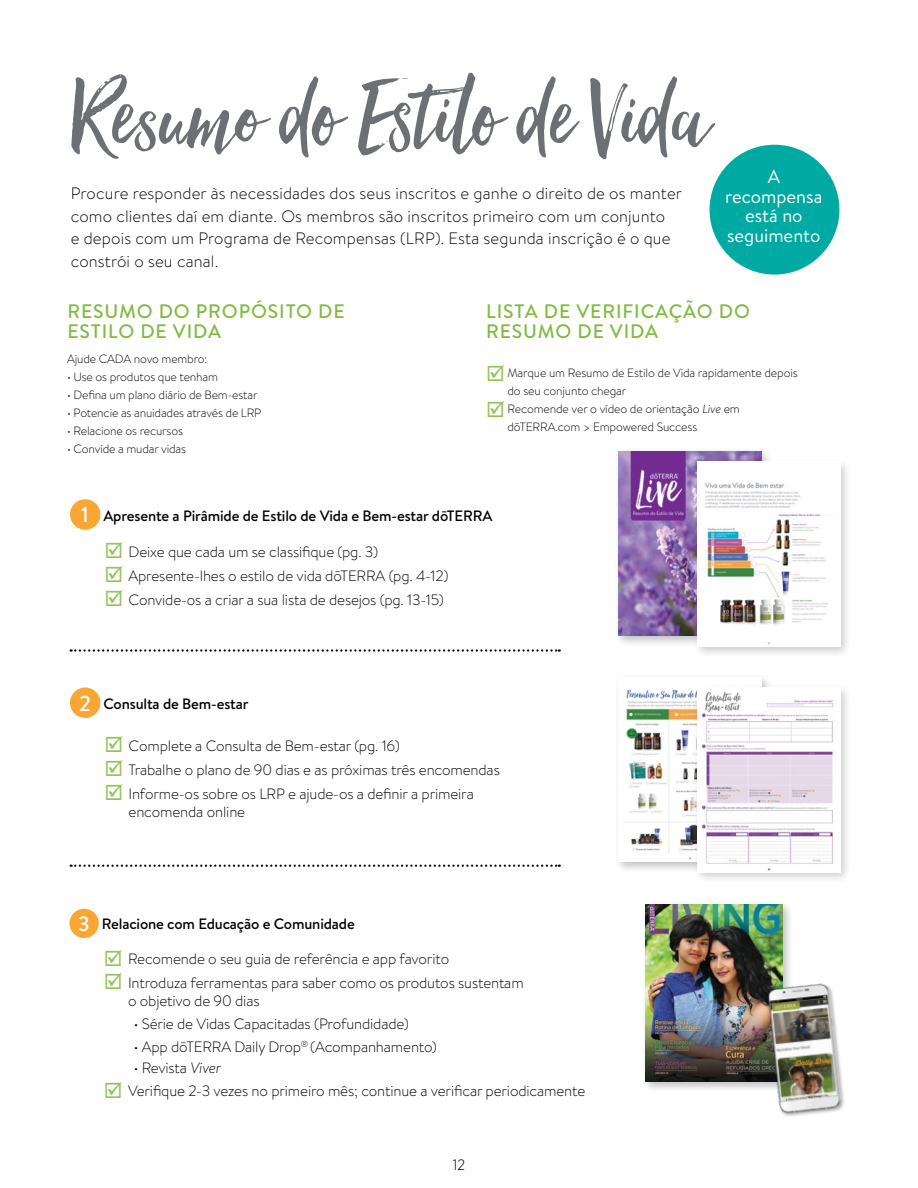
<style>
.page{position:relative;width:918px;height:1188px;background:#fff}
.page>*{position:absolute;margin:0;border:0;box-sizing:border-box;transform-origin:0 0}
.t1{font:120px "Hello Beautiful";color:#6c7074}
.t2{font:500 19.5px/20.1px "Brandon Text";letter-spacing:.045em;color:#7fbc42}
.t3{font:18.45px/19.5px "Brandon Text";color:#fff;text-align:center}
.t4{font:300 16.5px/22.5px "Brandon Text";letter-spacing:.01em;color:#000}
.t5{font:300 15px/18px "Brandon Text";letter-spacing:-.01em;color:#000}
.t6{font:500 15px "Brandon Text";letter-spacing:-.01em;color:#000}
.t7{font:300 15px "Gotham Narrow";color:#000}
.t8{font:300 12px/18px "Brandon Text";letter-spacing:-.015em;color:#000}
.s1{font-size:97.2px}
.s2{color:#92c359}
.s3{font-style:italic}
.s4{font-size:21.75px;color:#fff}
.s5{font-size:20.85px;color:#fff}
</style>
<div class="page">
<div style="left:70px;top:499px;width:30px;height:31px;background:#faa634;border-radius:50%"></div>
<div style="left:70px;top:687px;width:30px;height:31px;background:#faa634;border-radius:50%"></div>
<svg style="left:71px;top:649px;width:489px;height:3px"></svg>
<svg style="left:71px;top:865px;width:489px;height:2px"></svg>
<div style="left:614px;top:673px;width:159px;height:200px;background:#000;opacity:.25"></div>
<img style="left:619px;top:677px;width:142px;height:185px">
<div style="left:693px;top:683px;width:159px;height:201px;background:#000;opacity:.2"></div>
<img style="left:698px;top:688px;width:142px;height:185px">
<div style="left:69px;top:909px;width:30px;height:29px;background:#faa634;border-radius:50%"></div>
<div style="left:642px;top:900px;width:152px;height:193px;background:#000;opacity:.25"></div>
<img style="left:646px;top:905px;width:137px;height:177px">
<div style="left:767px;top:983px;width:78px;height:134px;background:#000;opacity:.35"></div>
<img style="left:767px;top:983px;width:75px;height:131px">
<div style="left:614px;top:447px;width:159px;height:201px;background:#000;opacity:.25"></div>
<img style="left:619px;top:451px;width:142px;height:185px">
<div style="left:693px;top:457px;width:159px;height:201px;background:#000;opacity:.2"></div>
<img style="left:698px;top:462px;width:142px;height:185px">
<div style="left:710px;top:145px;width:129px;height:130px;background:#00a9a2;border-radius:50%"></div>
<h1 class="t1" style="left:69px;top:48px;width:640px">Re<span class="s1">s</span>um<span class="s1">o</span> do Estilo de Vida</h1>
<p class="t4" style="left:71px;top:182px;width:613px">Procure responder às necessidades dos seus inscritos e ganhe o direito de os manter como clientes daí em diante. Os membros são inscritos primeiro com um conjunto<br>e depois com um Programa de Recompensas (LRP). Esta segunda inscrição é o que constrói o seu canal.</p>
<p class="t3" style="left:725px;top:166px;width:99px">A recompensa está no seguimento</p>
<h2 class="t2" style="left:67px;top:301px;width:279px">RESUMO DO PROPÓSITO DE<br>ESTILO DE VIDA</h2>
<p class="t8" style="left:67px;top:350px;width:142px">Ajude CADA novo membro:</p>
<p class="t8" style="left:67px;top:368px;width:152px">• Use os produtos que tenham</p>
<p class="t8" style="left:67px;top:386px;width:192px">• Defina um plano diário de Bem-estar</p>
<p class="t8" style="left:67px;top:404px;width:196px">• Potencie as anuidades através de LRP</p>
<p class="t8" style="left:67px;top:422px;width:117px">• Relacione os recursos</p>
<p class="t8" style="left:67px;top:440px;width:120px">• Convide a mudar vidas</p>
<h2 class="t2" style="left:486px;top:301px;width:265px">LISTA DE VERIFICAÇÃO DO<br>RESUMO DE VIDA</h2>
<p class="t8" style="left:507px;top:363px;width:292px;text-indent:-21px"><span class="s2">☑</span> Marque um Resumo de Estilo de Vida rapidamente depois do seu conjunto chegar</p>
<p class="t8" style="left:507px;top:399px;width:234px;text-indent:-21px"><span class="s2">☑</span> Recomende ver o vídeo de orientação <span class="s3">Live</span> em dōTERRA.com &gt; Empowered Success</p>
<p class="t6" style="left:81px;top:505px;width:413px"><span class="s4">1</span> Apresente a Pirâmide de Estilo de Vida e Bem-estar dōTERRA</p>
<p class="t5" style="left:104px;top:542px;width:275px"><span class="s2">☑</span> Deixe que cada um se classifique (pg. 3)</p>
<p class="t5" style="left:104px;top:566px;width:346px"><span class="s2">☑</span> Apresente-lhes o estilo de vida dōTERRA (pg. 4-12)</p>
<p class="t5" style="left:104px;top:590px;width:341px"><span class="s2">☑</span> Convide-os a criar a sua lista de desejos (pg. 13-15)</p>
<p class="t6" style="left:79px;top:693px;width:171px"><span class="s4">2</span> Consulta de Bem-estar</p>
<p class="t5" style="left:104px;top:736px;width:297px"><span class="s2">☑</span> Complete a Consulta de Bem-estar (pg. 16)</p>
<p class="t5" style="left:104px;top:760px;width:397px"><span class="s2">☑</span> Trabalhe o plano de 90 dias e as próximas três encomendas</p>
<p class="t5" style="left:129px;top:784px;width:347px;text-indent:-24px"><span class="s2">☑</span> Informe-os sobre os LRP e ajude-os a definir a primeira encomenda online</p>
<p class="t6" style="left:78px;top:914px;width:278px"><span class="s5">3</span> Relacione com Educação e Comunidade</p>
<p class="t5" style="left:104px;top:950px;width:347px"><span class="s2">☑</span> Recomende o seu guia de referência e app favorito</p>
<p class="t5" style="left:128px;top:973px;width:397px;text-indent:-24px"><span class="s2">☑</span> Introduza ferramentas para saber como os produtos sustentam o objetivo de 90 dias</p>
<p class="t5" style="left:134px;top:1014px;width:277px">• Série de Vidas Capacitadas (Profundidade)</p>
<p class="t5" style="left:134px;top:1038px;width:305px">• App dōTERRA Daily Drop<sup>®</sup> (Acompanhamento)</p>
<p class="t5" style="left:134px;top:1058px;width:89px">• Revista <span class="s3">Viver</span></p>
<p class="t5" style="left:104px;top:1082px;width:483px"><span class="s2">☑</span> Verifique 2-3 vezes no primeiro mês; continue a verificar periodicamente</p>
<p class="t7" style="left:453px;top:1155px;width:14px">12</p>
</div>
